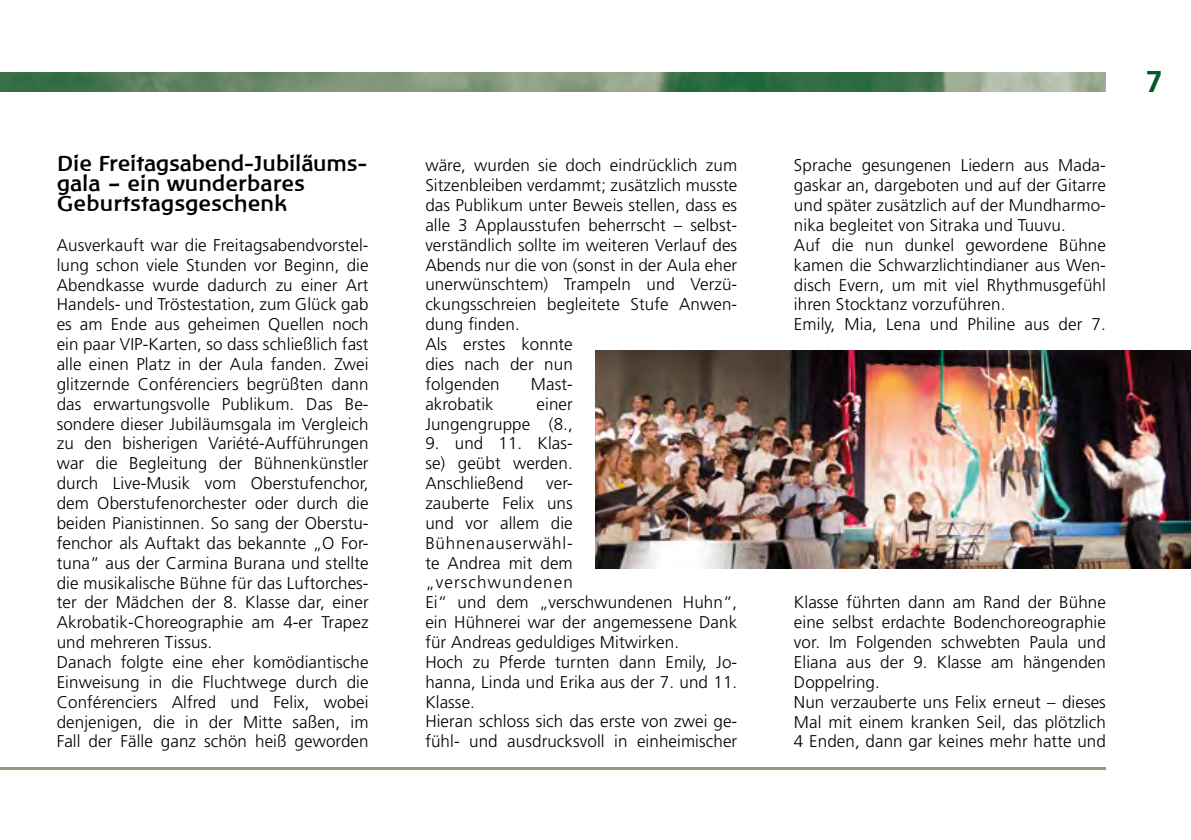
<style>
.page{position:relative;width:1191px;height:840px;background:#fff}
.page>*{position:absolute;margin:0;border:0;box-sizing:border-box;transform-origin:0 0}
.t1{font:700 30px "Frutiger";color:#00592c}
.t2{font:700 22px/19.8px "Baar Philos";letter-spacing:.01em;color:#000}
.t3{font:300 17px/19.8px "Frutiger";letter-spacing:.005em;color:#000}
</style>
<div class="page">
<hr style="left:0;top:766px;width:1106px;height:3px;background:#8a9e81">
<img style="left:1px;top:72px;width:1105px;height:20px">
<svg style="left:0;top:72px;width:1px;height:20px"></svg>
<img style="left:595px;top:350px;width:596px;height:218px">
<p class="t2" style="left:57px;top:154px;width:312px">Die Freitagsabend-Jubiläums&shy;gala – ein wunderbares<br>Geburtstagsgeschenk</p>
<p class="t3" style="left:57px;top:235px;width:313px">Ausverkauft war die Freitagsabendvorstel&shy;lung schon viele Stunden vor Beginn, die Abendkasse wurde dadurch zu einer Art Handels- und Tröstestation, zum Glück gab es am Ende aus geheimen Quellen noch ein paar VIP-Karten, so dass schließlich fast alle einen Platz in der Aula fanden. Zwei glitzernde Conférenciers begrüßten dann das erwartungsvolle Publikum. Das Be&shy;sondere dieser Jubiläumsgala im Vergleich zu den bisherigen Variété-Aufführungen war die Begleitung der Bühnenkünstler durch Live-Musik vom Oberstufenchor, dem Oberstufenorchester oder durch die beiden Pianistinnen. So sang der Oberstu&shy;fenchor als Auftakt das bekannte „O For&shy;tuna“ aus der Carmina Burana und stellte die musikalische Bühne für das Luftorches&shy;ter der Mädchen der 8. Klasse dar, einer Akrobatik-Choreographie am 4-er Trapez und mehreren Tissus.<br>Danach folgte eine eher komödiantische Einweisung in die Fluchtwege durch die Conférenciers Alfred und Felix, wobei denjenigen, die in der Mitte saßen, im Fall der Fälle ganz schön heiß geworden</p>
<p class="t3" style="left:425px;top:155px;width:313px">wäre, wurden sie doch eindrücklich zum<br>Sitzenbleiben verdammt; zusätzlich musste das Publikum unter Beweis stellen, dass es alle 3 Applausstufen beherrscht – selbst&shy;verständlich sollte im weiteren Verlauf des<br>Abends nur die von (sonst in der Aula eher unerwünschtem) Trampeln und Verzü&shy;ckungsschreien begleitete Stufe Anwen&shy;dung finden.<br>Als erstes konnte<br>dies nach der nun<br>folgenden</p>
<p class="t3" style="left:531px;top:374px;width:43px">Mast-</p>
<p class="t3" style="left:425px;top:393px;width:70px">akrobatik</p>
<p class="t3" style="left:425px;top:393px;width:149px;text-align:right">einer<br>Jungengruppe (8.,</p>
<p class="t3" style="left:425px;top:433px;width:149px;text-align:justify">9. und 11. Klas&shy;se) geübt werden.<br>Anschließend</p>
<p class="t3" style="left:425px;top:473px;width:313px;text-indent:121px">ver-<br>zauberte Felix uns<br>und vor allem die<br>Bühnenauserwähl-<br>te Andrea mit dem<br>„verschwundenen<br>Ei“ und dem „verschwundenen Huhn“, ein Hühnerei war der angemessene Dank für Andreas geduldiges Mitwirken.<br>Hoch zu Pferde turnten dann Emily, Jo&shy;hanna, Linda und Erika aus der 7. und 11.<br>Klasse.<br>Hieran schloss sich das erste von zwei ge&shy;fühl- und ausdrucksvoll in einheimischer</p>
<p class="t3" style="left:794px;top:155px;width:313px">Sprache gesungenen Liedern aus Mada&shy;gaskar an, dargeboten und auf der Gitarre und später zusätzlich auf der Mundharmo&shy;nika begleitet von Sitraka und Tuuvu.<br>Auf die nun dunkel gewordene Bühne kamen die Schwarzlichtindianer aus Wen&shy;disch Evern, um mit viel Rhythmusgefühl ihren Stocktanz vorzuführen.<br>Emily, Mia, Lena und Philine aus der 7.</p>
<h1 class="t1" style="left:1146px;top:64px;width:18px">7</h1>
<p class="t3" style="left:794px;top:592px;width:313px">Klasse führten dann am Rand der Bühne eine selbst erdachte Bodenchoreographie vor. Im Folgenden schwebten Paula und Eliana aus der 9. Klasse am hängenden Doppelring.<br>Nun verzauberte uns Felix erneut – dieses Mal mit einem kranken Seil, das plötzlich 4 Enden, dann gar keines mehr hatte und</p>
</div>
